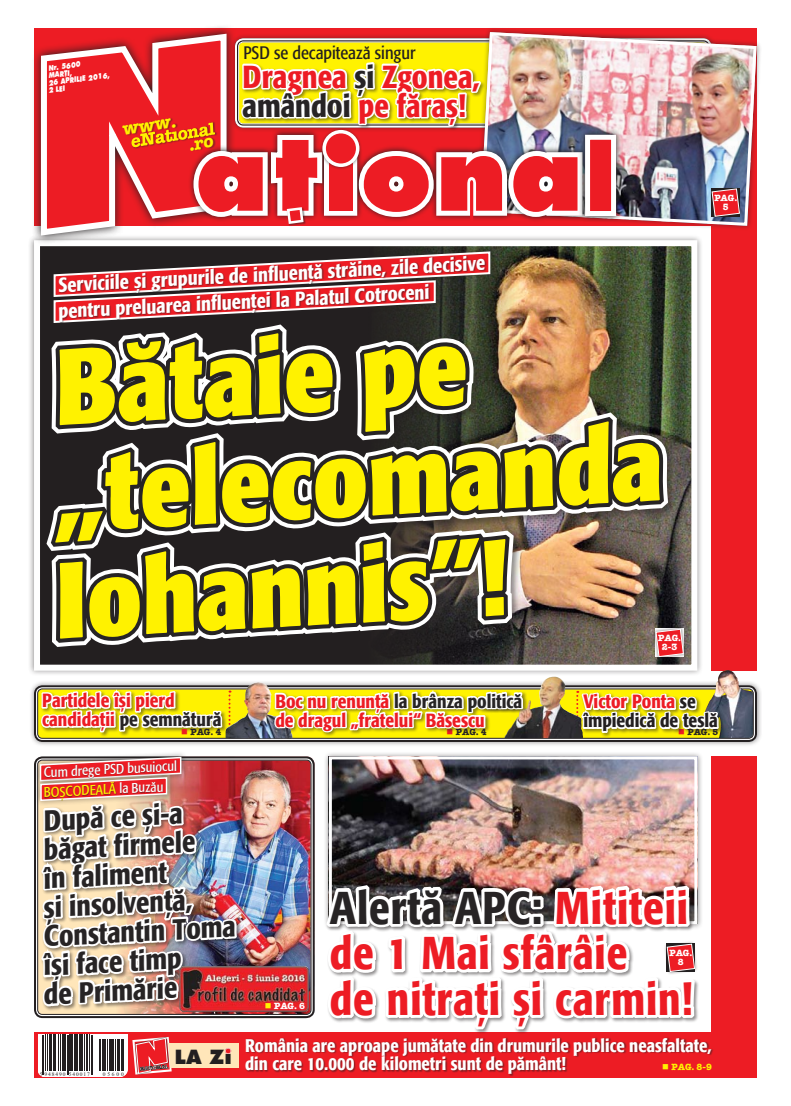
<style>
.page{position:relative;width:791px;height:1106px;background:#fff}
.page>*{position:absolute;margin:0;border:0;box-sizing:border-box;transform-origin:0 0}
.t1{font:700 condensed 106.5px/106.5px "R Formata";color:#fff200}
.t2{font:100.7px "Futura Extra Bold Rom";color:#ed1c24}
.t3{font:500 condensed 45.7px/45.6px "R Formata";letter-spacing:.02em;color:#ed1c24}
.t4{font:500 condensed 31.6px/29px "R Formata";color:#ed1c24}
.t5{font:500 condensed 29px/28.9px "R Formata";color:#272425}
.t6{font:500 condensed 20px/26px "R Formata";color:#fff}
.t7{font:19.1px "Futura Extra Bold Rom";color:#231f20}
.t8{font:500 condensed 19px/19px "R Formata";color:#ed1c24}
.t9{font:500 condensed 19px/19px "R Formata";color:#231f20}
.t10{font:500 condensed 19px "R Formata";color:#272425}
.t11{font:500 condensed 18.2px/18.4px "R Formata";color:#fff}
.t12{font:18px "R Formata Condensed";color:#231f20}
.t13{font:17.6px "American Type Writer Bold Rom";color:#fff200}
.t14{font:14px/20px "R Formata Condensed";color:#fff}
.t15{font:9px/9px "American Type Writer Bold Rom";color:#fff;text-align:center}
.t16{font:9px "American Type Writer Bold Rom";color:#272425}
.t17{font:9px "American Type Writer Bold Rom";color:#fff200}
.t18{font:7.3px/7.3px "Futura Extra Bold Rom";color:#fff;scale:.8 1}
.t19{font:5.5px "Times New Roman";letter-spacing:.18em;color:#231f20}
.s1{color:#272425}
.s2{font-size:70.7px}
.s3{color:#ed1c24}
.s4{color:#fff200}
</style>
<div class="page">
<div style="left:712px;top:756px;width:45px;height:321px;background:#ed1c24"></div>
<div style="left:34px;top:770px;width:144px;height:41px;background:#231f20;opacity:.5"></div>
<div style="left:325px;top:884px;width:453px;height:178px;background:#231f20;opacity:.5"></div>
<div style="left:44px;top:322px;width:747px;height:461px;background:#231f20;opacity:.5"></div>
<svg style="left:740px;top:31px;width:18px;height:97px"></svg>
<svg style="left:31px;top:28px;width:6px;height:222px"></svg>
<svg style="left:740px;top:128px;width:17px;height:183px;background:#d43e48"></svg>
<div style="left:708px;top:185px;width:39px;height:39px;background:#231f20;opacity:.5"></div>
<div style="left:580px;top:691px;width:179px;height:71px;background:#231f20;opacity:.5"></div>
<img style="left:740px;top:670px;width:11px;height:32px">
<img style="left:37px;top:27px;width:703px;height:1051px">
<p class="t18" style="left:45px;top:65px;width:80px;text-indent:3px;rotate:-7deg">Nr. 5600<br>marţi,<br>26 aprilie 2016,<br>2 LEI</p>
<p class="t13" style="left:121px;top:119px;width:56px;rotate:-9deg">www.</p>
<p class="t12" style="left:243px;top:43px;width:174px">PSD se decapitează singur</p>
<h3 class="t4" style="left:243px;top:63px;width:239px">Dragnea <span class="s1">și</span> Zgonea, <span class="s1">amândoi</span> pe făraș!</h3>
<h2 class="t2" style="left:195px;top:111px;width:389px">at<span class="s2">I</span>ona</h2>
<p class="t6" style="left:56px;top:273px;width:430px;rotate:-3deg">Serviciile și grupurile de influență străine, zile decisive pentru preluarea influenței la Palatul Cotroceni</p>
<h1 class="t1" style="left:40px;top:337px;width:615px;rotate:-3deg">Bătaie pe „telecomanda<br>Iohannis”!</h1>
<p class="t15" style="left:658px;top:633px;width:24px">PAG.<br>2-3</p>
<p class="t15" style="left:714px;top:193px;width:24px">PAG.<br>5</p>
<p class="t8" style="left:42px;top:691px;width:181px">Partidele îşi pierd candidaţii <span class="s1">pe semnătură</span></p>
<p class="t16" style="left:181px;top:726px;width:42px"><span class="s3">■</span> PAG. 4</p>
<p class="t16" style="left:447px;top:726px;width:42px"><span class="s3">■</span> PAG. 4</p>
<p class="t16" style="left:678px;top:726px;width:42px"><span class="s3">■</span> PAG. 5</p>
<p class="t8" style="left:275px;top:692px;width:248px">Boc nu renunţă <span class="s1">la brânza politică </span>de dragul „fratelui“ Băsescu</p>
<p class="t9" style="left:583px;top:692px;width:136px"><span class="s3">Victor Ponta</span> se împiedică de teslă</p>
<p class="t10" style="left:486px;top:690px;width:35px">xxxx</p>
<p class="t14" style="left:42px;top:763px;width:136px;rotate:-3deg">Cum drege PSD busuiocul<br><span class="s4">Boşcodeală</span> la Buzău</p>
<h3 class="t5" style="left:34px;top:807px;width:197px;text-indent:9px;rotate:-3deg">După ce şi-a băgat firmele<br>în faliment<br>şi insolvenţă,<br>Constantin Toma îşi face timp<br>de Primărie</h3>
<p class="t19" style="left:40px;top:1070px;width:52px">5 948490 540017</p>
<p class="t19" style="left:103px;top:1070px;width:22px">05268030</p>
<p class="t7" style="left:175px;top:1045px;width:58px">LA Zi</p>
<p class="t15" style="left:265px;top:1001px;width:42px"><span class="s4">■</span> PAG. 6</p>
<h3 class="t3" style="left:330px;top:885px;width:364px"><span class="s1">Alertă APC:</span> Mititeii de 1 Mai sfârâie<br>de nitraţi şi carmin!</h3>
<p class="t15" style="left:669px;top:948px;width:24px">PAG.<br>8</p>
<p class="t11" style="left:245px;top:1036px;width:468px">România are aproape jumătate din drumurile publice neasfaltate, din care 10.000 de kilometri sunt de pământ!</p>
<p class="t17" style="left:662px;top:1061px;width:51px">■ PAG. 8-9</p>
</div>
